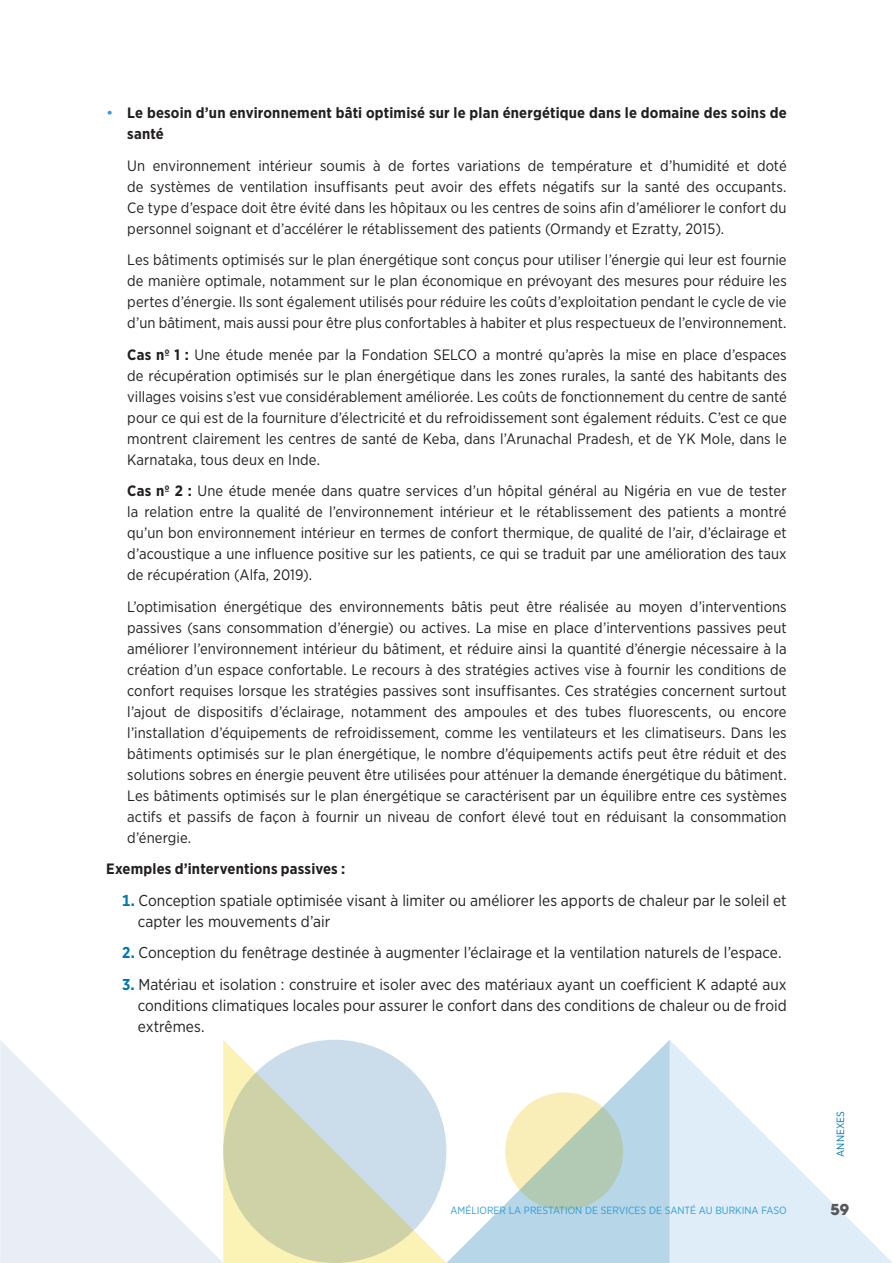
<style>
.page{position:relative;width:893px;height:1263px;background:#fff}
.page>*{position:absolute;margin:0;border:0;box-sizing:border-box;transform-origin:0 0}
.t1{font:15.75px/21px "Gotham Narrow";letter-spacing:.005em;color:#231f20}
.Bullet_No_Bullet{font:15px/21px "Gotham Narrow";letter-spacing:.005em;color:#231f20;text-align:justify}
.Text_General{font:700 15px/21px "Gotham Narrow";letter-spacing:.01em;color:#231f20}
.t2{font:700 15px "ITC Avant Garde Std";color:#57585a}
.t3{font:10.5px "Gotham Narrow";color:#329dd7}
.t4{font:10.5px "Gotham Narrow";color:#0078ae}
.s1{font-weight:400;color:#329dd7}
.s2{font-weight:700}
.s3{font-weight:700;color:#0078ae}
</style>
<div class="page">
<svg style="left:223px;top:1040px;width:223px;height:223px;background:#d6decb"></svg>
<svg style="left:1px;top:1041px;width:222px;height:222px;fill:#e9eef6"></svg>
<svg style="left:446px;top:1040px;width:224px;height:223px"></svg>
<svg style="left:670px;top:1040px;width:223px;height:223px"></svg>
<svg style="left:0;top:1040px;width:1px;height:223px"></svg>
<p class="Text_General" style="left:127px;top:102px;width:661px;text-indent:-21px"><span class="s1">•</span> Le besoin d’un environnement bâti optimisé sur le plan énergétique dans le domaine des soins de santé</p>
<p class="Bullet_No_Bullet" style="left:127px;top:155px;width:661px">Un environnement intérieur soumis à de fortes variations de température et d’humidité et doté de systèmes de ventilation insuffisants peut avoir des effets négatifs sur la santé des occupants.<br>Ce type d’espace doit être évité dans les hôpitaux ou les centres de soins afin d’améliorer le confort du personnel soignant et d’accélérer le rétablissement des patients (Ormandy et Ezratty, 2015).</p>
<p class="Bullet_No_Bullet" style="left:127px;top:249px;width:661px">Les bâtiments optimisés sur le plan énergétique sont conçus pour utiliser l’énergie qui leur est fournie de manière optimale, notamment sur le plan économique en prévoyant des mesures pour réduire les pertes d’énergie. Ils sont également utilisés pour réduire les coûts d’exploitation pendant le cycle de vie d’un bâtiment, mais aussi pour être plus confortables à habiter et plus respectueux de l’environnement.</p>
<p class="Bullet_No_Bullet" style="left:127px;top:344px;width:661px"><span class="s2">Cas nº 1 :</span> Une étude menée par la Fondation SELCO a montré qu’après la mise en place d’espaces de récupération optimisés sur le plan énergétique dans les zones rurales, la santé des habitants des villages voisins s’est vue considérablement améliorée. Les coûts de fonctionnement du centre de santé pour ce qui est de la fourniture d’électricité et du refroidissement sont également réduits. C’est ce que montrent clairement les centres de santé de Keba, dans l’Arunachal Pradesh, et de YK Mole, dans le Karnataka, tous deux en Inde.</p>
<p class="Bullet_No_Bullet" style="left:127px;top:480px;width:661px"><span class="s2">Cas nº 2 :</span> Une étude menée dans quatre services d’un hôpital général au Nigéria en vue de tester la relation entre la qualité de l’environnement intérieur et le rétablissement des patients a montré qu’un bon environnement intérieur en termes de confort thermique, de qualité de l’air, d’éclairage et d’acoustique a une influence positive sur les patients, ce qui se traduit par une amélioration des taux de récupération (Alfa, 2019).</p>
<p class="Bullet_No_Bullet" style="left:127px;top:596px;width:661px">L’optimisation énergétique des environnements bâtis peut être réalisée au moyen d’interventions passives (sans consommation d’énergie) ou actives. La mise en place d’interventions passives peut améliorer l’environnement intérieur du bâtiment, et réduire ainsi la quantité d’énergie nécessaire à la création d’un espace confortable. Le recours à des stratégies actives vise à fournir les conditions de confort requises lorsque les stratégies passives sont insuffisantes. Ces stratégies concernent surtout l’ajout de dispositifs d’éclairage, notamment des ampoules et des tubes fluorescents, ou encore l’installation d’équipements de refroidissement, comme les ventilateurs et les climatiseurs. Dans les bâtiments optimisés sur le plan énergétique, le nombre d’équipements actifs peut être réduit et des solutions sobres en énergie peuvent être utilisées pour atténuer la demande énergétique du bâtiment.<br>Les bâtiments optimisés sur le plan énergétique se caractérisent par un équilibre entre ces systèmes actifs et passifs de façon à fournir un niveau de confort élevé tout en réduisant la consommation d’énergie.</p>
<p class="Text_General" style="left:106px;top:858px;width:241px">Exemples d’interventions passives :</p>
<p class="t1" style="left:138px;top:889px;width:650px;text-indent:-16px"><span class="s3">1.</span> Conception spatiale optimisée visant à limiter ou améliorer les apports de chaleur par le soleil et capter les mouvements d’air</p>
<p class="t1" style="left:122px;top:942px;width:661px"><span class="s3">2.</span> Conception du fenêtrage destinée à augmenter l’éclairage et la ventilation naturels de l’espace.</p>
<p class="t1" style="left:138px;top:973px;width:650px;text-align:justify;text-indent:-16px"><span class="s3">3.</span> Matériau et isolation : construire et isoler avec des matériaux ayant un coefficient K adapté aux conditions climatiques locales pour assurer le confort dans des conditions de chaleur ou de froid extrêmes.</p>
<p class="t4" style="left:834px;top:1157px;width:47px;rotate:-90deg">ANNEXES</p>
<p class="t3" style="left:450px;top:1203px;width:338px">AMÉLIORER LA PRESTATION DE SERVICES DE SANTÉ AU BURKINA FASO</p>
<p class="t2" style="left:830px;top:1200px;width:20px">59</p>
</div>
